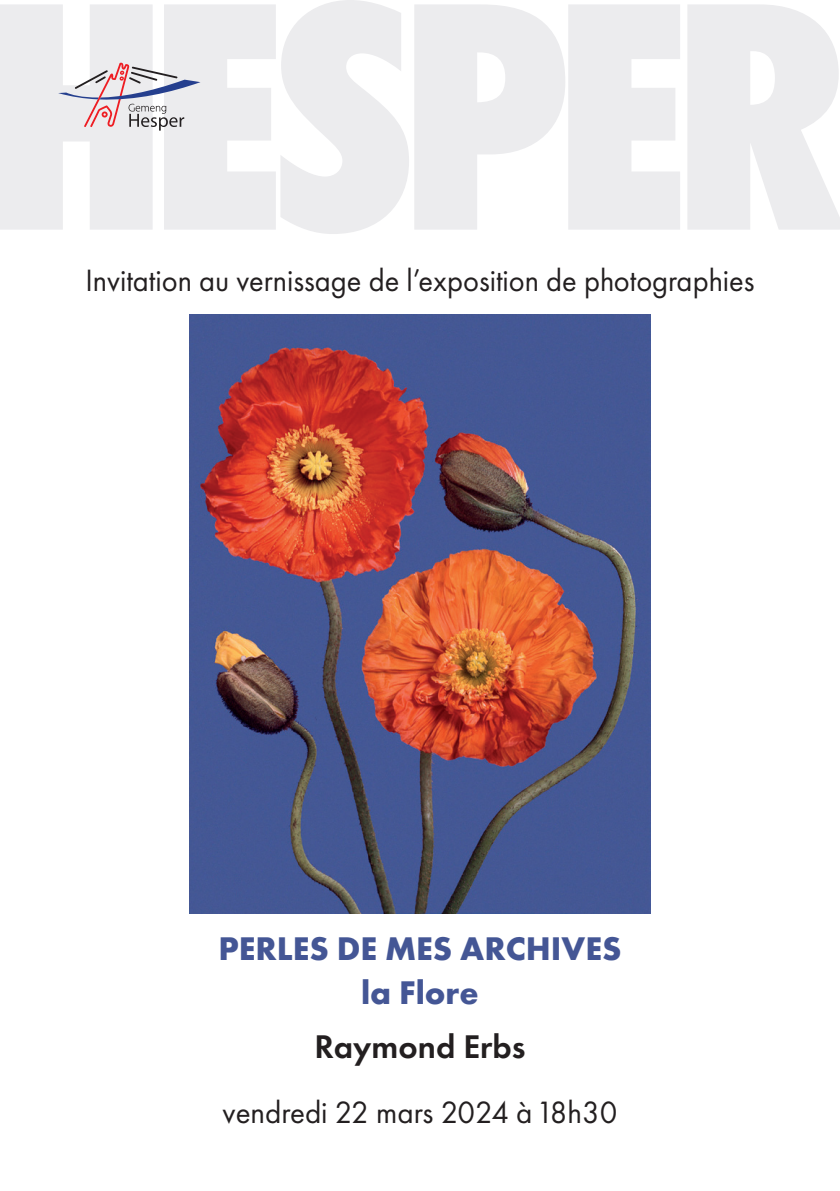
<style>
.page{position:relative;width:840px;height:1191px;background:#fff}
.page>*{position:absolute;margin:0;border:0;box-sizing:border-box;transform-origin:0 0}
.t1{font:700 34px/44px "Futura PT";color:#445695;text-align:center}
.t2{font:600 34px "Futura PT";color:#231f20}
.t3{font:32px "Futura PT";color:#231f20;scale:.95 1}
.t4{font:32px "Futura PT";color:#231f20}
</style>
<div class="page">
<svg style="left:0;top:0;width:839px;height:234px;fill:#ececee"></svg>
<img style="left:189px;top:315px;width:461px;height:598px">
<svg style="left:58px;top:62px;width:142px;height:69px;background:#d8d0d6"></svg>
<p class="t3" style="left:85px;top:261px;width:705px">Invitation au vernissage de l’exposition de photographies</p>
<p class="t1" style="left:218px;top:926px;width:404px">PERLES DE MES ARCHIVES la Flore</p>
<p class="t2" style="left:314px;top:1025px;width:213px">Raymond Erbs</p>
<p class="t4" style="left:222px;top:1093px;width:396px">vendredi 22 mars 2024 à 18h30</p>
</div>
